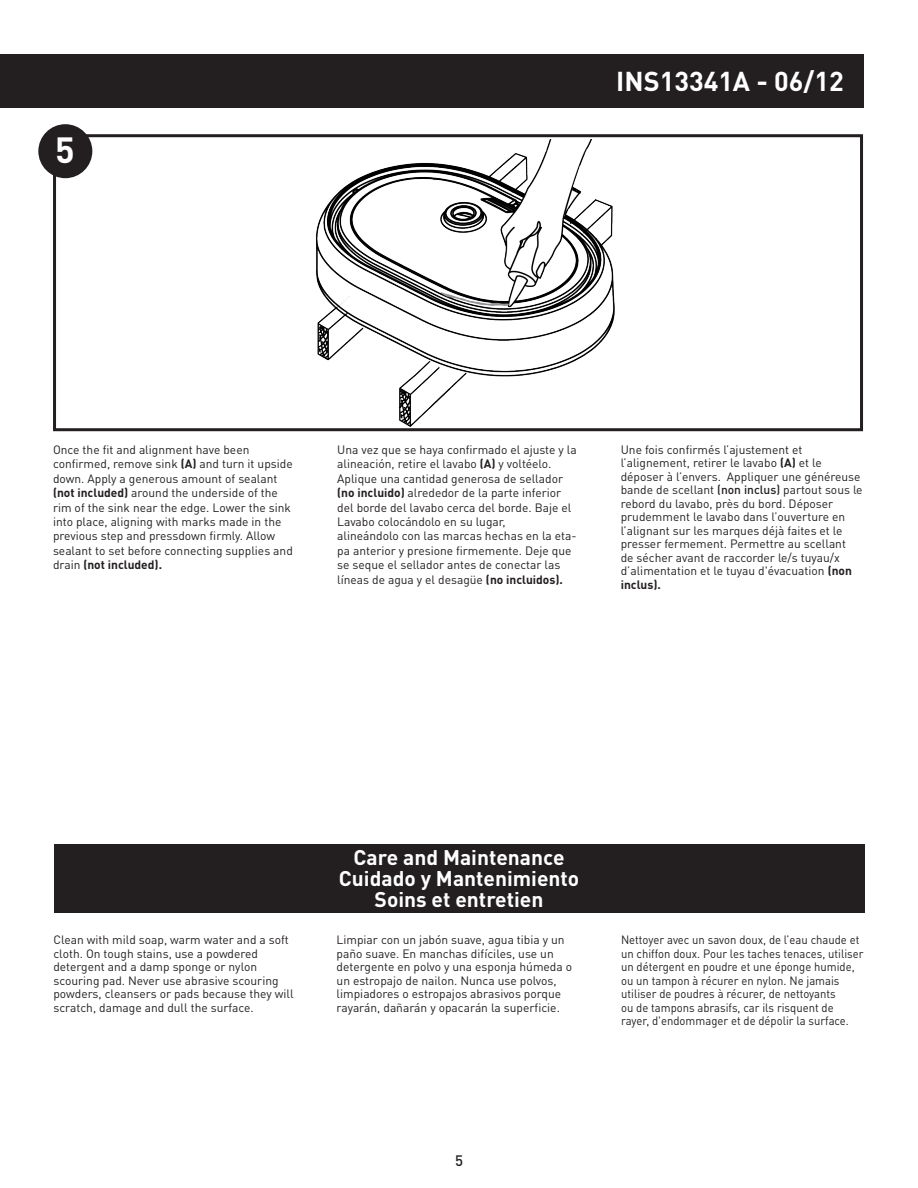
<style>
.page{position:relative;width:918px;height:1188px;background:#fff}
.page>*{position:absolute;margin:0;border:0;box-sizing:border-box;transform-origin:0 0}
.List{font:700 36px "DIN Pro";color:#fff}
.t1{font:700 27px "DIN Pro";color:#fff}
.List-2{font:700 21px "DIN Pro";color:#fff}
.t2{font:500 15px "DIN Pro";color:#231f20}
.t3{font:12px/14.4px "DIN Pro";color:#231f20}
.List-3{font:12px "DIN Pro";color:#231f20}
.List-4{font:12px "DIN Pro";color:#231f20;scale:.94 1}
.s1{font-weight:700}
.s2{font-weight:500}
</style>
<div class="page">
<div style="left:0;top:54px;width:864px;height:54px;background:#231f20"></div>
<div style="left:53px;top:134px;width:810px;height:297px;border:3px solid #231f20"></div>
<div style="left:38px;top:124px;width:54px;height:54px;background:#231f20;border-radius:50%"></div>
<div style="left:54px;top:845px;width:810px;height:68px;background:#231f20"></div>
<img style="left:316px;top:139px;width:299px;height:288px">
<p class="List" style="left:55px;top:122px;width:21px">5</p>
<h2 class="t1" style="left:616px;top:60px;width:229px">INS13341A - 06/12</h2>
<p class="t3" style="left:53px;top:442px;width:198px">Once the fit and alignment have been</p>
<p class="t3" style="left:53px;top:456px;width:241px">confirmed, remove sink <span class="s1">(A)</span> and turn it upside down. Apply a generous amount of sealant <span class="s1">(not included)</span> around the underside of the rim of the sink near the edge. Lower the sink into place, aligning with marks made in the previous step and pressdown firmly. Allow sealant to set before connecting supplies and drain <span class="s1">(not included).</span></p>
<p class="t3" style="left:337px;top:442px;width:241px">Una vez que se haya confirmado el ajuste y la</p>
<p class="t3" style="left:337px;top:456px;width:216px">alineación, retire el lavabo <span class="s1">(A)</span> y voltéelo.</p>
<p class="t3" style="left:337px;top:471px;width:236px">Aplique una cantidad generosa de sellador <span class="s1">(no incluido)</span> alrededor de la parte inferior del borde del lavabo cerca del borde. Baje el Lavabo colocándolo en su lugar,</p>
<p class="t3" style="left:337px;top:528px;width:241px">alineándolo con las marcas hechas en la eta&shy;pa anterior y presione firmemente. Deje que se seque el sellador antes de conectar las líneas de agua y el desagüe <span class="s1">(no incluidos).</span></p>
<p class="t3" style="left:621px;top:442px;width:202px;line-height:13.5px">Une fois confirmés l’ajustement et l’alignement, retirer le lavabo <span class="s1">(A)</span> et le</p>
<p class="t3" style="left:621px;top:469px;width:243px;line-height:13.5px">déposer à l’envers. Appliquer une généreuse bande de scellant <span class="s2">(non inclus)</span> partout sous le rebord du lavabo, près du bord. Déposer</p>
<p class="t3" style="left:621px;top:510px;width:233px;line-height:13.5px">prudemment le lavabo dans l’ouverture en l’alignant sur les marques déjà faites et le presser fermement. Permettre au scellant de sécher avant de raccorder le/s tuyau/x d’alimentation et le tuyau d'évacuation <span class="s1">(non inclus).</span></p>
<p class="List-3" style="left:53px;top:931px;width:237px">Clean with mild soap, warm water and a soft</p>
<p class="List-3" style="left:53px;top:944px;width:206px">cloth. On tough stains, use a powdered</p>
<p class="List-3" style="left:53px;top:958px;width:205px">detergent and a damp sponge or nylon</p>
<p class="List-3" style="left:53px;top:971px;width:227px">scouring pad. Never use abrasive scouring</p>
<p class="List-3" style="left:53px;top:985px;width:242px">powders, cleansers or pads because they will</p>
<p class="List-3" style="left:53px;top:998px;width:202px">scratch, damage and dull the surface.</p>
<p class="List-2" style="left:354px;top:841px;width:212px">Care and Maintenance</p>
<p class="List-2" style="left:339px;top:862px;width:242px">Cuidado y Mantenimiento</p>
<p class="List-2" style="left:375px;top:883px;width:170px">Soins et entretien</p>
<p class="List-3" style="left:337px;top:931px;width:230px">Limpiar con un jabón suave, agua tibia y un</p>
<p class="List-3" style="left:337px;top:944px;width:219px">paño suave. En manchas difíciles, use un</p>
<p class="List-3" style="left:337px;top:958px;width:237px">detergente en polvo y una esponja húmeda o</p>
<p class="List-3" style="left:337px;top:971px;width:221px">un estropajo de nailon. Nunca use polvos,</p>
<p class="List-3" style="left:337px;top:985px;width:226px">limpiadores o estropajos abrasivos porque</p>
<p class="List-3" style="left:337px;top:998px;width:225px">rayarán, dañarán y opacarán la superficie.</p>
<p class="List-4" style="left:621px;top:931px;width:255px">Nettoyer avec un savon doux, de l’eau chaude et</p>
<p class="List-4" style="left:621px;top:944px;width:260px">un chiffon doux. Pour les taches tenaces, utiliser</p>
<p class="List-4" style="left:621px;top:958px;width:250px">un détergent en poudre et une éponge humide,</p>
<p class="List-4" style="left:621px;top:971px;width:234px">ou un tampon à récurer en nylon. Ne jamais</p>
<p class="List-4" style="left:621px;top:985px;width:230px">utiliser de poudres à récurer, de nettoyants</p>
<p class="List-4" style="left:621px;top:998px;width:228px">ou de tampons abrasifs, car ils risquent de</p>
<p class="List-4" style="left:621px;top:1012px;width:244px">rayer, d'endommager et de dépolir la surface.</p>
<p class="t2" style="left:455px;top:1149px;width:9px">5</p>
</div>
